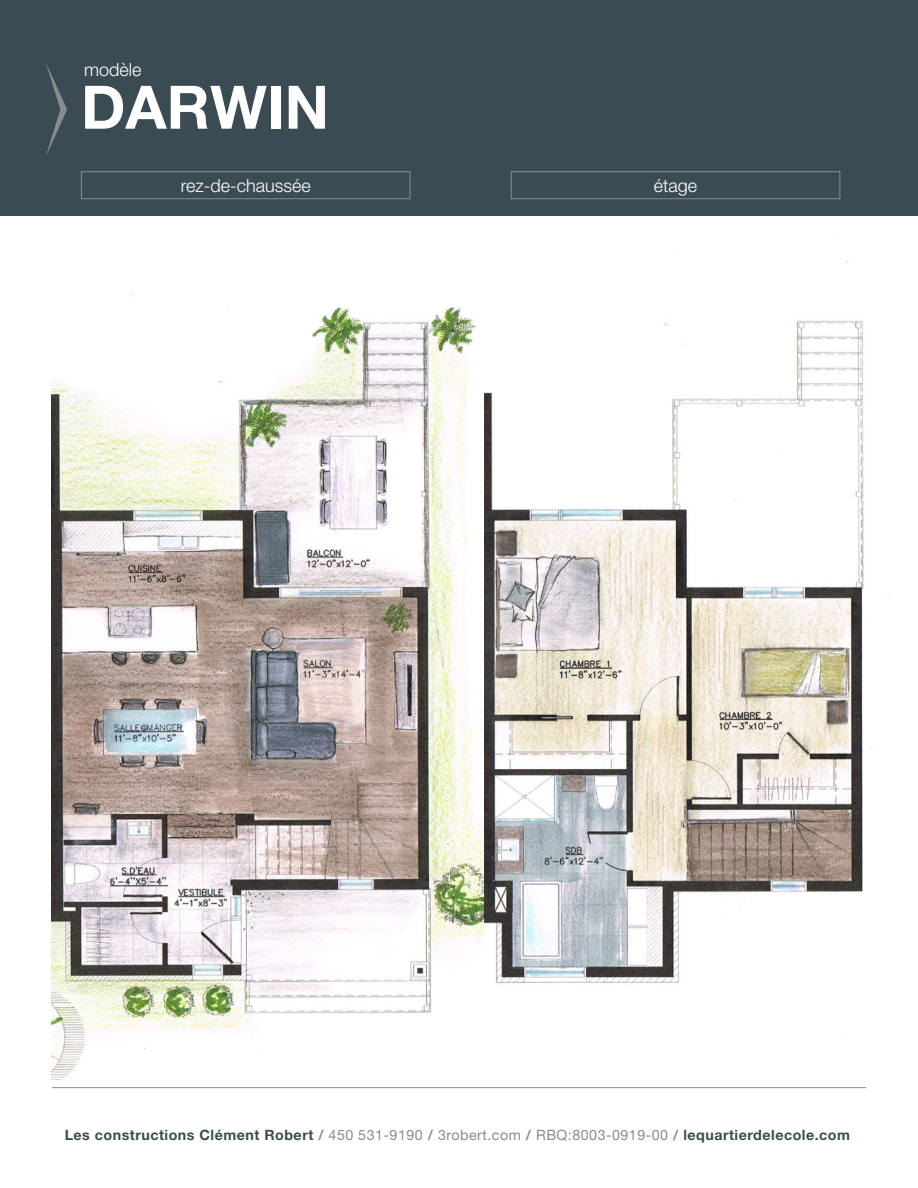
<style>
.page{position:relative;width:918px;height:1188px;background:#fff}
.page>*{position:absolute;margin:0;border:0;box-sizing:border-box;transform-origin:0 0}
.t1{font:700 60px "Helvetica Neue LT Std";color:#fff}
.t2{font:300 18px "Helvetica Neue LT Std";color:#fff}
.t3{font:700 14.25px "Helvetica Neue LT Std";letter-spacing:.035em;color:#3a4b54}
.s1{color:#888c8f}
.s2{font-weight:400;color:#888c8f}
</style>
<div class="page">
<img style="left:52px;top:293px;width:433px;height:785px">
<img style="left:485px;top:250px;width:405px;height:788px">
<hr style="left:52px;top:1087px;width:814px;height:1px;background:#888c8f">
<div style="left:0;top:0;width:918px;height:216px;background:#3a4b54"></div>
<div style="left:81px;top:171px;width:329px;height:28px;border:1px solid #888c8f"></div>
<div style="left:511px;top:171px;width:329px;height:28px;border:1px solid #888c8f"></div>
<svg style="left:46px;top:65px;width:21px;height:89px"></svg>
<p class="t2" style="left:84px;top:58px;width:59px">modèle</p>
<p class="t1" style="left:81px;top:70px;width:250px">DARWIN</p>
<p class="t2" style="left:181px;top:174px;width:132px">rez-de-chaussée</p>
<p class="t2" style="left:654px;top:174px;width:45px">étage</p>
<p class="t3" style="left:65px;top:1126px;width:787px">Les constructions Clément Robert <span class="s1">/</span> <span class="s2">450 531-9190</span> <span class="s1">/</span> <span class="s2">3robert.com</span> <span class="s1">/</span> <span class="s2">RBQ:8003-0919-00</span> <span class="s1">/</span> lequartierdelecole.com</p>
</div>
